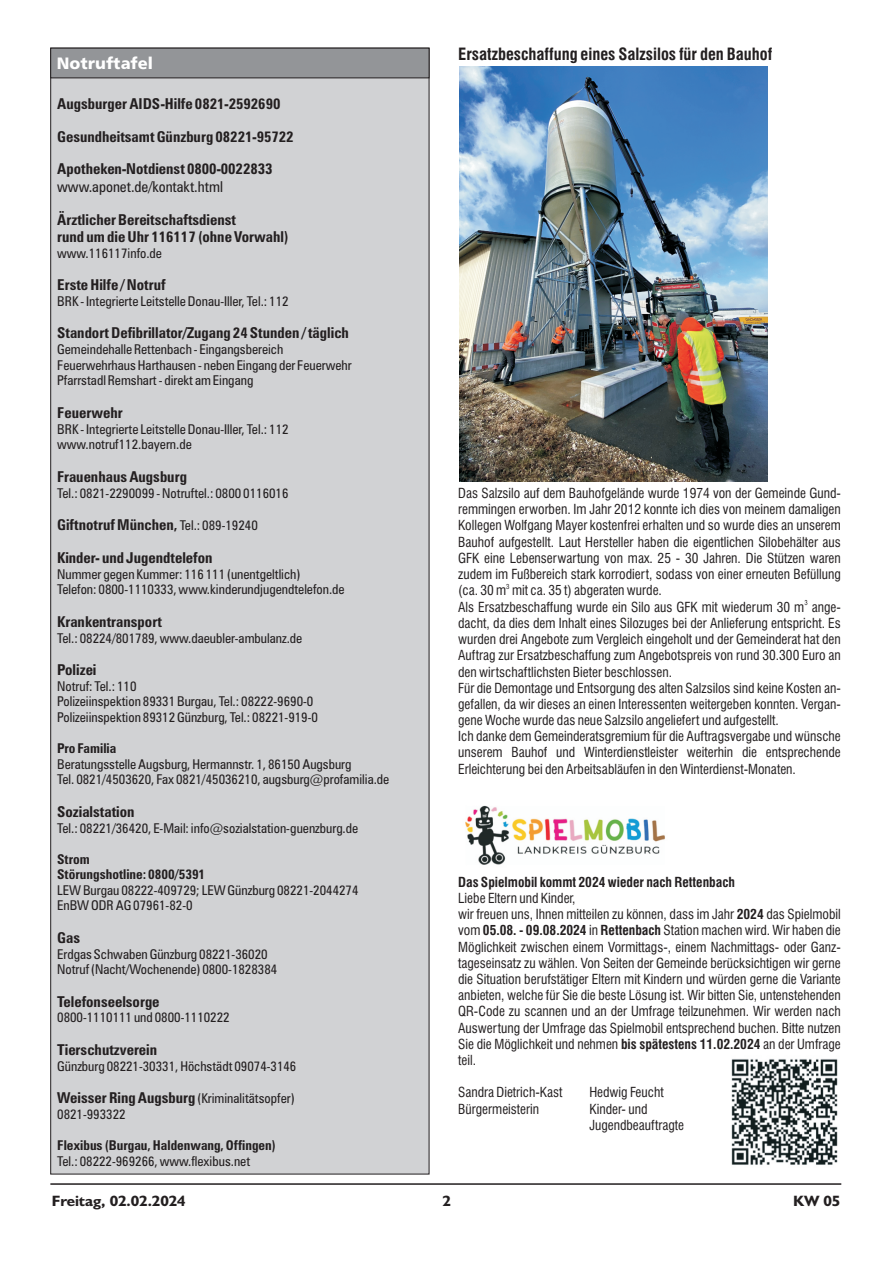
<style>
.page{position:relative;width:893px;height:1263px;background:#fff}
.page>*{position:absolute;margin:0;border:0;box-sizing:border-box;transform-origin:0 0}
.t1{font:700 condensed 16.5px "Swiss 721 BT";color:#231f20}
.t2{font:16.5px "Humanist 777 BT Black B";color:#fff}
.t3{font:700 condensed 15px/32.8px "Zurich BT";color:#231f20}
.t4{font:condensed 15px "Zurich BT";color:#231f20}
.t5{font:700 15px "Humanist 521 BT";letter-spacing:-.005em;color:#231f20;scale:1.04 1}
.t6{font:condensed 13.5px/16.2px "Swiss 721 BT";color:#231f20}
.t7{font:condensed 13.5px/15.6px "Zurich BT";color:#231f20}
.t8{font:700 condensed 13.5px/15.6px "Zurich BT";color:#231f20}
.t9{font:700 condensed 13.5px "Swiss 721 BT";color:#231f20}
.t10{font:condensed 6.75px "Swiss 721 BT";color:#231f20}
.s1{font-weight:400;font-size:13.5px}
.s2{font-weight:700;font-size:15px}
.s3{font-weight:700}
</style>
<div class="page">
<div style="left:50px;top:78px;width:379px;height:1096px;background:#d1d2d4"></div>
<hr style="left:50px;top:1183px;width:791px;height:2px;background:#231f20">
<svg style="left:50px;top:48px;width:379px;height:30px;background:#8d8f92"></svg>
<img style="left:460px;top:66px;width:307px;height:416px">
<img style="left:465px;top:805px;width:200px;height:60px">
<img style="left:731px;top:1059px;width:107px;height:106px">
<p class="t2" style="left:57px;top:57px;width:97px">Notruftafel</p>
<p class="t3" style="left:57px;top:89px;width:238px">Augsburger AIDS-Hilfe 0821-2592690<br>Gesundheitsamt Günzburg 08221-95722<br>Apotheken-Notdienst 0800-0022833</p>
<p class="t4" style="left:57px;top:180px;width:167px">www.aponet.de/kontakt.html</p>
<p class="t3" style="left:57px;top:212px;width:233px;line-height:17.2px">Ärztlicher Bereitschaftsdienst<br>rund um die Uhr 116117 (ohne Vorwahl)</p>
<p class="t7" style="left:57px;top:246px;width:106px">www.116117info.de</p>
<p class="t3" style="left:57px;top:270px;width:110px">Erste Hilfe / Notruf</p>
<p class="t7" style="left:57px;top:295px;width:233px">BRK - Integrierte Leitstelle Donau-Iller, Tel.: 112</p>
<p class="t3" style="left:57px;top:318px;width:293px">Standort Defibrillator/Zugang 24 Stunden / täglich</p>
<p class="t7" style="left:57px;top:343px;width:296px">Gemeindehalle Rettenbach - Eingangsbereich<br>Feuerwehrhaus Harthausen - neben Eingang der Feuerwehr<br>Pfarrstadl Remshart - direkt am Eingang</p>
<p class="t3" style="left:57px;top:397px;width:67px">Feuerwehr</p>
<p class="t7" style="left:57px;top:422px;width:233px">BRK - Integrierte Leitstelle Donau-Iller, Tel.: 112 www.notruf112.bayern.de</p>
<p class="t3" style="left:57px;top:461px;width:131px">Frauenhaus Augsburg</p>
<p class="t7" style="left:57px;top:486px;width:233px">Tel.: 0821-2290099 - Notruftel.: 0800 0116016</p>
<p class="t3" style="left:57px;top:510px;width:202px">Giftnotruf München, <span class="s1">Tel.: 089-19240<br></span>Kinder- und Jugendtelefon</p>
<p class="t7" style="left:57px;top:567px;width:289px">Nummer gegen Kummer: 116 111 (unentgeltlich)<br>Telefon: 0800-1110333, www.kinderundjugendtelefon.de</p>
<p class="t3" style="left:57px;top:606px;width:106px">Krankentransport</p>
<p class="t7" style="left:57px;top:631px;width:247px">Tel.: 08224/801789, www.daeubler-ambulanz.de</p>
<p class="t3" style="left:57px;top:655px;width:41px">Polizei</p>
<p class="t7" style="left:57px;top:680px;width:262px">Notruf: Tel.: 110<br>Polizeiinspektion 89331 Burgau, Tel.: 08222-9690-0<br>Polizeiinspektion 89312 Günzburg, Tel.: 08221-919-0</p>
<p class="t8" style="left:57px;top:742px;width:61px">Pro Familia</p>
<p class="t7" style="left:57px;top:757px;width:334px">Beratungsstelle Augsburg, Hermannstr. 1, 86150 Augsburg<br>Tel. 0821/4503620, Fax 0821/45036210, augsburg@profamilia.de</p>
<p class="t3" style="left:57px;top:796px;width:79px">Sozialstation</p>
<p class="t7" style="left:57px;top:821px;width:302px">Tel.: 08221/36420, E-Mail: info@sozialstation-guenzburg.de</p>
<p class="t8" style="left:57px;top:852px;width:150px">Strom<br>Störungshotline: 0800/5391</p>
<p class="t7" style="left:57px;top:883px;width:303px">LEW Burgau 08222-409729; LEW Günzburg 08221-2044274<br>EnBW ODR AG 07961-82-0</p>
<p class="t3" style="left:57px;top:922px;width:24px">Gas</p>
<p class="t7" style="left:57px;top:947px;width:222px">Erdgas Schwaben Günzburg 08221-36020<br>Notruf (Nacht/Wochenende) 0800-1828384</p>
<p class="t3" style="left:57px;top:986px;width:104px">Telefonseelsorge</p>
<p class="t7" style="left:57px;top:1011px;width:174px">0800-1110111 und 0800-1110222</p>
<p class="t3" style="left:57px;top:1034px;width:102px">Tierschutzverein</p>
<p class="t7" style="left:57px;top:1059px;width:241px">Günzburg 08221-30331, Höchstädt 09074-3146</p>
<p class="t7" style="left:57px;top:1092px;width:239px"><span class="s2">Weisser Ring Augsburg</span> (Kriminalitätsopfer)<br>0821-993322</p>
<p class="t8" style="left:57px;top:1139px;width:220px">Flexibus (Burgau, Haldenwang, Offingen)</p>
<p class="t7" style="left:57px;top:1154px;width:195px">Tel.: 08222-969266, www.flexibus.net</p>
<p class="t1" style="left:458px;top:48px;width:316px">Ersatzbeschaffung eines Salzsilos für den Bauhof</p>
<p class="t6" style="left:458px;top:486px;width:384px;text-align:justify">Das Salzsilo auf dem Bauhofgelände wurde 1974 von der Gemeinde Gund&shy;remmingen erworben. Im Jahr 2012 konnte ich dies von meinem damaligen Kollegen Wolfgang Mayer kostenfrei erhalten und so wurde dies an unserem Bauhof aufgestellt. Laut Hersteller haben die eigentlichen Silobehälter aus GFK eine Lebenserwartung von max. 25 - 30 Jahren. Die Stützen waren zudem im Fußbereich stark korrodiert, sodass von einer erneuten Befüllung</p>
<p class="t10" style="left:506px;top:583px;width:5px">3</p>
<p class="t6" style="left:458px;top:584px;width:384px">(ca. 30 m mit ca. 35 t) abgeraten wurde.<br>Als Ersatzbeschaffung wurde ein Silo aus GFK mit wiederum 30 m ange&shy;dacht, da dies dem Inhalt eines Silozuges bei der Anlieferung entspricht. Es wurden drei Angebote zum Vergleich eingeholt und der Gemeinderat hat den Auftrag zur Ersatzbeschaffung zum Angebotspreis von rund 30.300 Euro an den wirtschaftlichsten Bieter beschlossen.<br>Für die Demontage und Entsorgung des alten Salzsilos sind keine Kosten an&shy;gefallen, da wir dieses an einen Interessenten weitergeben konnten. Vergan&shy;gene Woche wurde das neue Salzsilo angeliefert und aufgestellt.<br>Ich danke dem Gemeinderatsgremium für die Auftragsvergabe und wünsche unserem Bauhof und Winterdienstleister weiterhin die entsprechende Erleichterung bei den Arbeitsabläufen in den Winterdienst-Monaten.</p>
<p class="t9" style="left:458px;top:877px;width:278px">Das Spielmobil kommt 2024 wieder nach Rettenbach</p>
<p class="t6" style="left:458px;top:891px;width:384px">Liebe Eltern und Kinder,<br>wir freuen uns, Ihnen mitteilen zu können, dass im Jahr <span class="s3">2024</span> das Spielmobil vom <span class="s3">05.08. - 09.08.2024</span> in <span class="s3">Rettenbach</span> Station machen wird. Wir haben die Möglichkeit zwischen einem Vormittags-, einem Nachmittags- oder Ganz&shy;tageseinsatz zu wählen. Von Seiten der Gemeinde berücksichtigen wir gerne die Situation berufstätiger Eltern mit Kindern und würden gerne die Variante anbieten, welche für Sie die beste Lösung ist. Wir bitten Sie, untenstehenden QR-Code zu scannen und an der Umfrage teilzunehmen. Wir werden nach Auswertung der Umfrage das Spielmobil entsprechend buchen. Bitte nutzen Sie die Möglichkeit und nehmen <span class="s3">bis spätestens 11.02.2024</span> an der Umfrage teil.</p>
<p class="t6" style="left:458px;top:1086px;width:106px">Sandra Dietrich-Kast</p>
<p class="t6" style="left:589px;top:1086px;width:76px">Hedwig Feucht</p>
<p class="t6" style="left:458px;top:1102px;width:83px">Bürgermeisterin</p>
<p class="t6" style="left:589px;top:1102px;width:96px">Kinder- und<br>Jugendbeauftragte</p>
<p class="t5" style="left:52px;top:1194px;width:130px">Freitag, 02.02.2024</p>
<p class="t5" style="left:442px;top:1194px;width:10px">2</p>
<p class="t5" style="left:793px;top:1194px;width:47px">KW 05</p>
</div>
